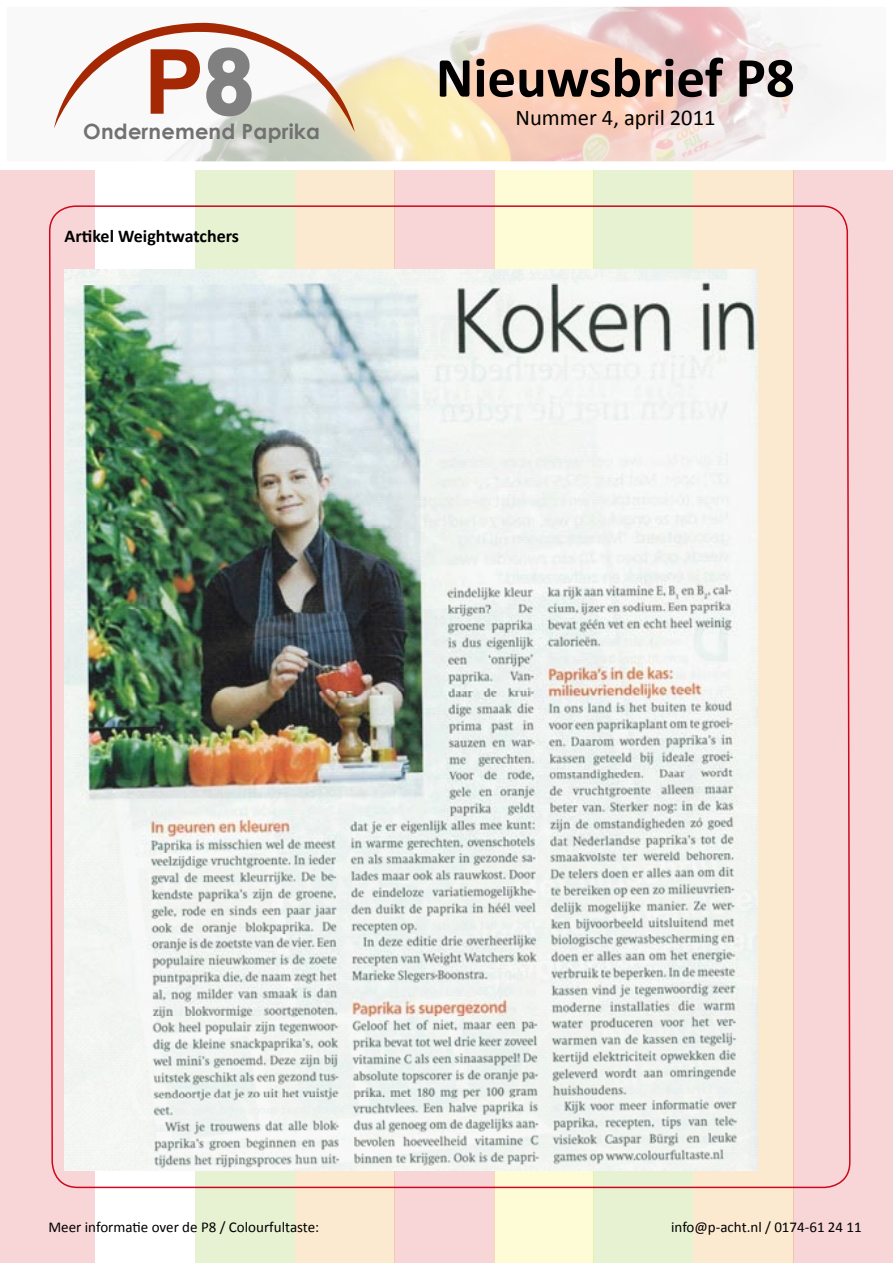
<style>
.page{position:relative;width:893px;height:1263px;background:#fff}
.page>*{position:absolute;margin:0;border:0;box-sizing:border-box;transform-origin:0 0}
.t1{font:700 90px "Arial";color:#a42804}
.t2{font:700 57px "Calibri";color:#000}
.t3{font:22.5px "Calibri";color:#000}
.t4{font:700 21px "Century Gothic";letter-spacing:.01em;color:#717171}
.t5{font:700 18px "Calibri";color:#000}
.t6{font:15px "Calibri";color:#000}
.s1{color:#808080}
</style>
<div class="page">
<div style="left:0;top:170px;width:95px;height:1093px;background:#f8d5d6"></div>
<div style="left:394px;top:170px;width:101px;height:1093px;background:#f8d5d6"></div>
<div style="left:295px;top:170px;width:99px;height:1093px;background:#fbead0"></div>
<div style="left:195px;top:170px;width:100px;height:1093px;background:#e6f2d2"></div>
<div style="left:494px;top:170px;width:100px;height:1093px;background:#fdfcd6"></div>
<div style="left:593px;top:170px;width:100px;height:1093px;background:#e6f2d2"></div>
<div style="left:693px;top:170px;width:100px;height:1093px;background:#fbead0"></div>
<div style="left:794px;top:170px;width:99px;height:1093px;background:#f8d5d6"></div>
<img style="left:165px;top:7px;width:681px;height:154px">
<svg style="left:54px;top:22px;width:306px;height:130px"></svg>
<img style="left:49px;top:205px;width:802px;height:1058px">
<h1 class="t1" style="left:144px;top:22px;width:112px">P<span class="s1">8</span></h1>
<h3 class="t4" style="left:83px;top:115px;width:238px">Ondernemend Paprika</h3>
<p class="t5" style="left:65px;top:225px;width:176px">Artikel Weightwatchers</p>
<h2 class="t2" style="left:436px;top:41px;width:360px">Nieuwsbrief P8</h2>
<h3 class="t3" style="left:515px;top:103px;width:202px">Nummer 4, april 2011</h3>
<p class="t6" style="left:48px;top:1217px;width:272px">Meer informatie over de P8 / Colourfultaste:</p>
<p class="t6" style="left:671px;top:1217px;width:192px">info@p-acht.nl / 0174-61 24 11</p>
</div>
